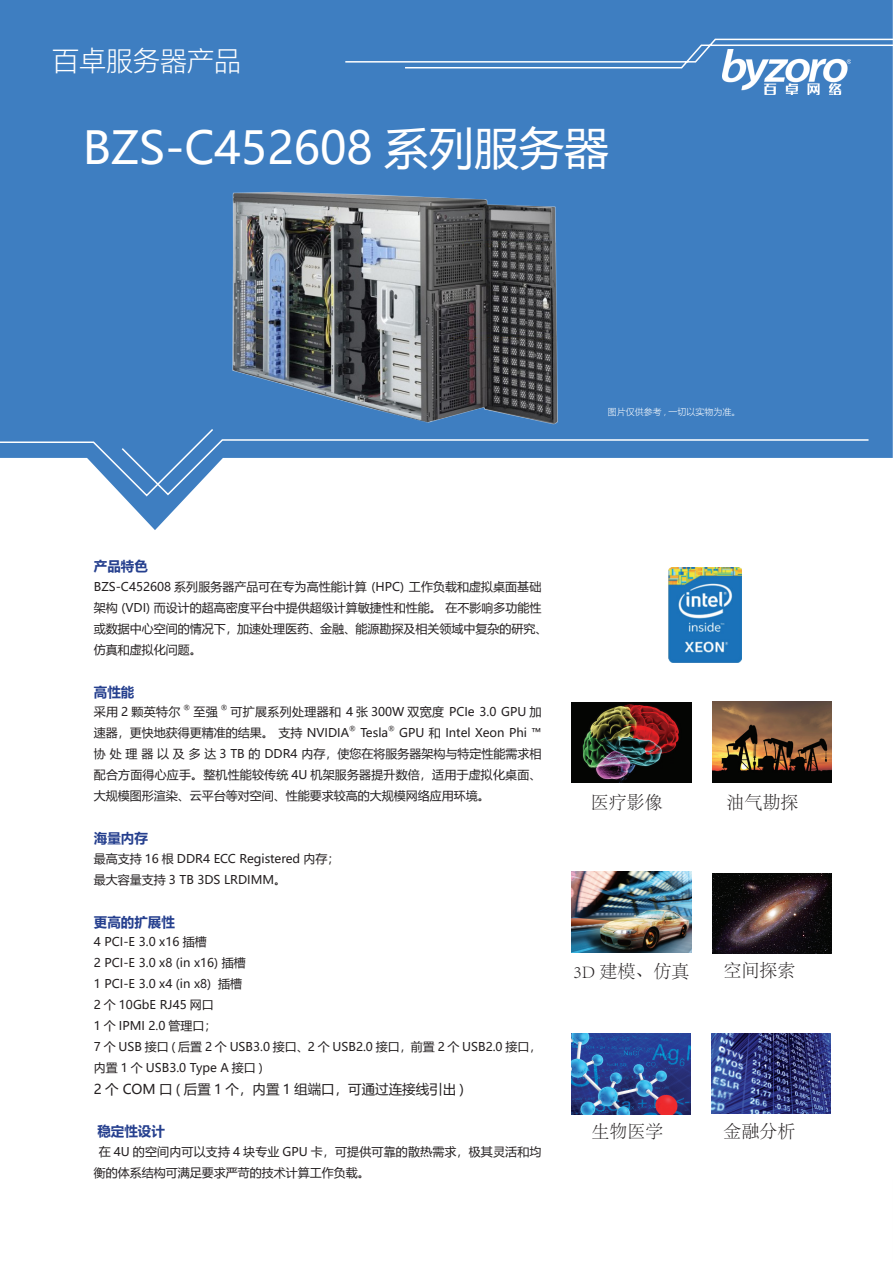
<style>
.page{position:relative;width:893px;height:1263px;background:#fff}
.page>*{position:absolute;margin:0;border:0;box-sizing:border-box;transform-origin:0 0}
.文章大标题{font:45px "Microsoft Ya Hei";color:#fff}
.页眉{font:300 27px "Microsoft Ya Hei";color:#fff}
.t1{font:300 18px "Adobe Song Std";color:#231f20}
.正文{font:13.5px "Microsoft Ya Hei";color:#231f20}
.段落标题{font:700 13.5px "Microsoft Ya Hei";color:#253f8e}
.正文-2{font:700 13.5px "Microsoft Ya Hei";color:#253f8e}
.正文-3{font:12px/21px "Microsoft Ya Hei";color:#231f20}
.页眉-2{font:300 9px "Microsoft Ya Hei";color:#fff}
.正文-4{font:7.05px "Microsoft Ya Hei";color:#231f20}
</style>
<div class="page">
<svg style="left:0;top:0;width:893px;height:530px;background:#508ac6"></svg>
<img style="left:723px;top:69px;width:127px;height:25px">
<svg style="left:0;top:427px;width:870px;height:70px"></svg>
<svg style="left:344px;top:38px;width:549px;height:31px;background:#5990c9"></svg>
<img style="left:571px;top:1033px;width:119px;height:81px">
<img style="left:713px;top:701px;width:118px;height:81px">
<img style="left:571px;top:703px;width:121px;height:79px">
<img style="left:712px;top:1033px;width:119px;height:80px">
<img style="left:713px;top:874px;width:119px;height:79px">
<img style="left:571px;top:871px;width:121px;height:82px">
<img style="left:669px;top:567px;width:72px;height:96px">
<img style="left:232px;top:189px;width:327px;height:237px">
<p class="页眉" style="left:52px;top:43px;width:190px">百卓服务器产品</p>
<p class="文章大标题" style="left:83px;top:117px;width:528px">BZS-C452608 系列服务器</p>
<p class="页眉-2" style="left:608px;top:405px;width:134px">图片仅供参考 , 一切以实物为准。</p>
<p class="段落标题" style="left:94px;top:557px;width:56px">产品特色</p>
<p class="正文-3" style="left:94px;top:575px;width:455px">BZS-C452608 系列服务器产品可在专为高性能计算 (HPC) 工作负载和虚拟桌面基础架构 (VDI) 而设计的超高密度平台中提供超级计算敏捷性和性能。 在不影响多功能性或数据中心空间的情况下，加速处理医药、金融、能源勘探及相关领域中复杂的研究、仿真和虚拟化问题。</p>
<p class="段落标题" style="left:94px;top:683px;width:42px">高性能</p>
<p class="正文-3" style="left:94px;top:701px;width:88px">采用 2 颗英特尔</p>
<p class="正文-4" style="left:184px;top:703px;width:8px">®</p>
<p class="正文-3" style="left:193px;top:701px;width:26px">至强</p>
<p class="正文-4" style="left:221px;top:703px;width:8px">®</p>
<p class="正文-3" style="left:94px;top:701px;width:449px;text-indent:137px">可扩展系列处理器和 4 张 300W 双宽度 PCIe 3.0 GPU 加速器，更快地获得更精准的结果。 支持 NVIDIA</p>
<p class="正文-4" style="left:349px;top:724px;width:8px">®</p>
<p class="正文-3" style="left:360px;top:722px;width:29px">Tesla</p>
<p class="正文-4" style="left:388px;top:724px;width:8px">®</p>
<p class="正文-3" style="left:94px;top:722px;width:449px;text-align:justify;text-indent:305px">GPU 和 Intel Xeon Phi ™协 处 理 器 以 及 多 达 3 TB 的 DDR4 内存，使您在将服务器架构与特定性能需求相配合方面得心应手。整机性能较传统 4U 机架服务器提升数倍，适用于虚拟化桌面、大规模图形渲染、云平台等对空间、性能要求较高的大规模网络应用环境。</p>
<p class="段落标题" style="left:94px;top:829px;width:56px">海量内存</p>
<p class="正文-3" style="left:94px;top:847px;width:247px">最高支持 16 根 DDR4 ECC Registered 内存；</p>
<p class="正文-3" style="left:94px;top:868px;width:194px">最大容量支持 3 TB 3DS LRDIMM。</p>
<p class="段落标题" style="left:94px;top:912px;width:83px">更高的扩展性</p>
<p class="正文-3" style="left:94px;top:931px;width:115px">4 PCI-E 3.0 x16 插槽</p>
<p class="正文-3" style="left:94px;top:952px;width:153px">2 PCI-E 3.0 x8 (in x16) 插槽</p>
<p class="正文-3" style="left:94px;top:973px;width:150px">1 PCI-E 3.0 x4 (in x8) 插槽</p>
<p class="正文-3" style="left:94px;top:994px;width:121px">2 个 10GbE RJ45 网口</p>
<p class="正文-3" style="left:94px;top:1015px;width:124px">1 个 IPMI 2.0 管理口；</p>
<p class="正文-3" style="left:94px;top:1036px;width:449px">7 个 USB 接口 ( 后置 2 个 USB3.0 接口、2 个 USB2.0 接口，前置 2 个 USB2.0 接口，内置 1 个 USB3.0 Type A 接口 )</p>
<p class="正文" style="left:94px;top:1080px;width:372px">2 个 COM 口 ( 后置 1 个，内置 1 组端口，可通过连接线引出 )</p>
<p class="正文-2" style="left:97px;top:1122px;width:69px">稳定性设计</p>
<p class="正文-3" style="left:94px;top:1141px;width:449px;text-indent:5px">在 4U 的空间内可以支持 4 块专业 GPU 卡，可提供可靠的散热需求，极其灵活和均衡的体系结构可满足要求严苛的技术计算工作负载。</p>
<p class="t1" style="left:591px;top:792px;width:73px">医疗影像</p>
<p class="t1" style="left:726px;top:792px;width:73px">油气勘探</p>
<p class="t1" style="left:573px;top:962px;width:118px">3D 建模、仿真</p>
<p class="t1" style="left:723px;top:960px;width:73px">空间探索</p>
<p class="t1" style="left:591px;top:1122px;width:73px">生物医学</p>
<p class="t1" style="left:723px;top:1122px;width:73px">金融分析</p>
</div>
